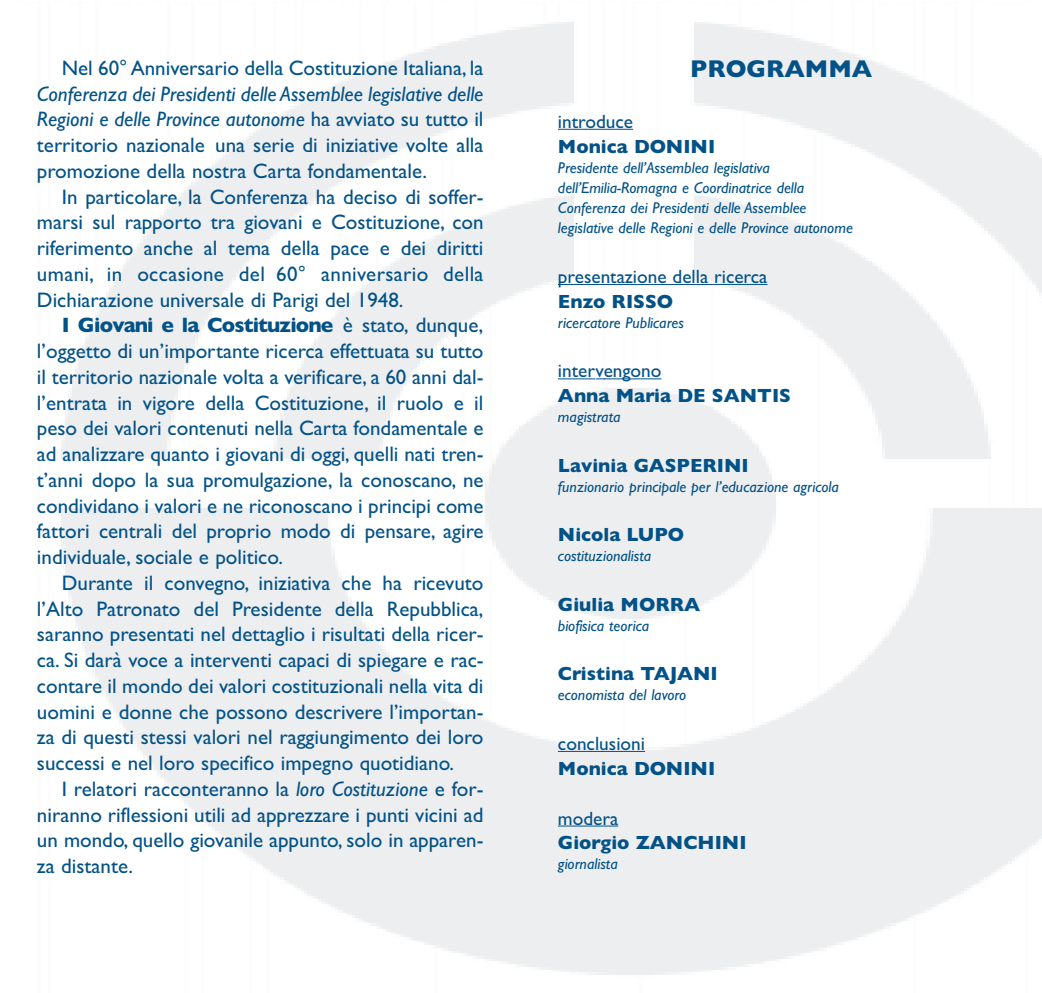
<style>
.page{position:relative;width:1042px;height:993px;background:#fff}
.page>*{position:absolute;margin:0;border:0;box-sizing:border-box;transform-origin:0 0}
.t1{font:700 24.5px "Gill Sans";color:#035287}
.t2{font:21px/25.7px "Gill Sans";color:#035287;text-align:justify}
.t3{font:700 19.25px "Gill Sans";color:#035287}
.t4{font:19.25px "Gill Sans";color:#035287}
.t5{font:italic 15.75px/20.1px "Gill Sans";color:#035287}
.s1{font-style:italic}
.s2{font-weight:700}
</style>
<div class="page">
<img style="left:61px;top:22px;width:980px;height:953px">
<svg style="left:558px;top:129px;width:27px;height:1px"></svg>
<hr style="left:585px;top:129px;width:48px;height:1px;background:#035287">
<svg style="left:558px;top:284px;width:17px;height:1px"></svg>
<hr style="left:575px;top:284px;width:176px;height:1px;background:#035287">
<svg style="left:751px;top:284px;width:16px;height:1px"></svg>
<hr style="left:558px;top:378px;width:37px;height:1px;background:#035287">
<svg style="left:596px;top:378px;width:34px;height:1px"></svg>
<hr style="left:630px;top:378px;width:31px;height:1px;background:#035287">
<hr style="left:558px;top:750px;width:87px;height:1px;background:#035287">
<hr style="left:558px;top:825px;width:60px;height:1px;background:#035287">
<p class="t2" style="left:62px;top:55px;width:423px">Nel 60° Anniversario della Costituzione Italiana, la</p>
<p class="t2" style="left:37px;top:80px;width:448px"><span class="s1">Conferenza dei Presidenti delle Assemblee legislative delle Regioni e delle Province autonome</span> ha avviato su tutto il territorio nazionale una serie di iniziative volte alla promozione della nostra Carta fondamentale.</p>
<p class="t2" style="left:37px;top:183px;width:448px;text-indent:25px">In particolare, la Conferenza ha deciso di soffer&shy;marsi sul rapporto tra giovani e Costituzione, con riferimento anche al tema della pace e dei diritti umani, in occasione del 60° anniversario della Dichiarazione universale di Parigi del 1948.</p>
<p class="t2" style="left:37px;top:312px;width:448px;text-indent:25px"><span class="s2">I Giovani e la Costituzione</span> è stato, dunque, l’oggetto di un’importante ricerca effettuata su tutto il territorio nazionale volta a verificare, a 60 anni dal&shy;l’entrata in vigore della Costituzione, il ruolo e il peso dei valori contenuti nella Carta fondamentale e ad analizzare quanto i giovani di oggi, quelli nati tren&shy;t’anni dopo la sua promulgazione, la conoscano, ne condividano i valori e ne riconoscano i principi come fattori centrali del proprio modo di pensare, agire individuale, sociale e politico.</p>
<p class="t2" style="left:37px;top:569px;width:448px;text-indent:25px">Durante il convegno, iniziativa che ha ricevuto l’Alto Patronato del Presidente della Repubblica, saranno presentati nel dettaglio i risultati della ricer&shy;ca. Si darà voce a interventi capaci di spiegare e rac&shy;contare il mondo dei valori costituzionali nella vita di uomini e donne che possono descrivere l’importan&shy;za di questi stessi valori nel raggiungimento dei loro successi e nel loro specifico impegno quotidiano.</p>
<p class="t2" style="left:37px;top:775px;width:448px;text-indent:25px">I relatori racconteranno la <span class="s1">loro Costituzione</span> e for&shy;niranno riflessioni utili ad apprezzare i punti vicini ad un mondo, quello giovanile appunto, solo in apparen&shy;za distante.</p>
<p class="t1" style="left:690px;top:55px;width:183px">PROGRAMMA</p>
<p class="t4" style="left:558px;top:110px;width:77px">introduce</p>
<p class="t3" style="left:558px;top:135px;width:159px">Monica DONINI</p>
<p class="t5" style="left:558px;top:157px;width:296px">Presidente dell’Assemblea legislativa dell’Emilia-Romagna e Coordinatrice della Conferenza dei Presidenti delle Assemblee legislative delle Regioni e delle Province autonome</p>
<p class="t4" style="left:558px;top:265px;width:211px">presentazione della ricerca</p>
<p class="t3" style="left:558px;top:290px;width:117px">Enzo RISSO</p>
<p class="t5" style="left:558px;top:312px;width:127px">ricercatore Publicares</p>
<p class="t4" style="left:558px;top:359px;width:105px">intervengono</p>
<p class="t3" style="left:558px;top:384px;width:235px">Anna Maria DE SANTIS</p>
<p class="t5" style="left:558px;top:406px;width:64px">magistrata</p>
<p class="t3" style="left:558px;top:454px;width:192px">Lavinia GASPERINI</p>
<p class="t5" style="left:558px;top:476px;width:282px">funzionario principale per l’educazione agricola</p>
<p class="t3" style="left:558px;top:523px;width:128px">Nicola LUPO</p>
<p class="t5" style="left:558px;top:545px;width:95px">costituzionalista</p>
<p class="t3" style="left:558px;top:593px;width:144px">Giulia MORRA</p>
<p class="t5" style="left:558px;top:615px;width:93px">biofisica teorica</p>
<p class="t3" style="left:558px;top:662px;width:161px">Cristina TAJANI</p>
<p class="t5" style="left:558px;top:684px;width:130px">economista del lavoro</p>
<p class="t4" style="left:558px;top:732px;width:89px">conclusioni</p>
<p class="t3" style="left:558px;top:756px;width:159px">Monica DONINI</p>
<p class="t4" style="left:558px;top:806px;width:62px">modera</p>
<p class="t3" style="left:558px;top:831px;width:190px">Giorgio ZANCHINI</p>
<p class="t5" style="left:558px;top:853px;width:61px">giornalista</p>
</div>
